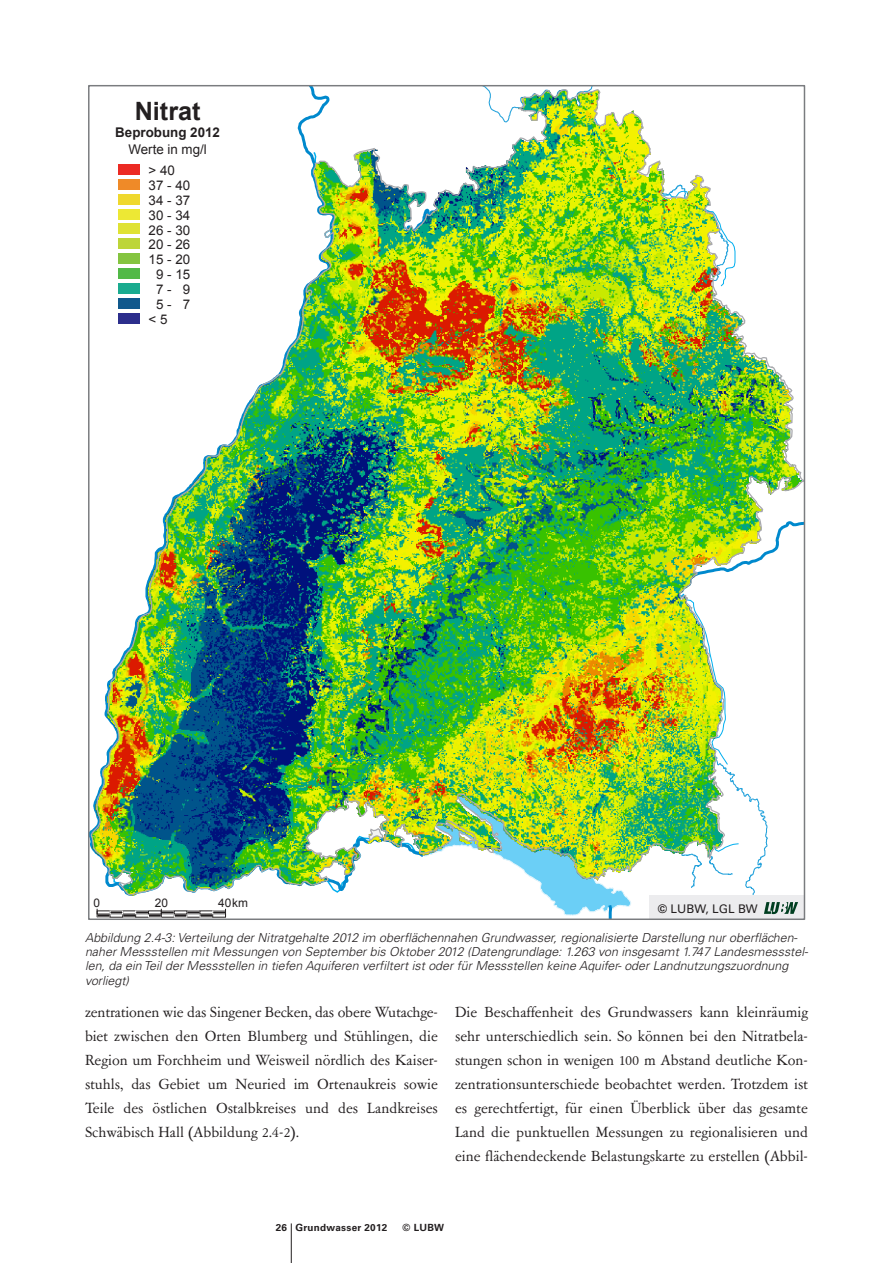
<style>
.page{position:relative;width:893px;height:1263px;background:#fff}
.page>*{position:absolute;margin:0;border:0;box-sizing:border-box;transform-origin:0 0}
.t1{font:700 25.2px "Arial";color:#231f20}
.Fließtext{font:16.5px/24px "Garamont Amst SB Rom";color:#231f20;text-align:justify}
.t2{font:13.35px/14.9px "Arial";color:#231f20}
.t3{font:700 13.35px/16.4px "Arial";color:#231f20;text-align:center}
.Bildunterschrift_Tab{font:italic 300 12.45px/14.2px "Univers LT";color:#231f20}
.t4{font:11.85px "Univers LT";color:#231f20}
.t5{font:11.85px "Arial";color:#231f20}
.t6{font:700 9.9px "Univers LT";letter-spacing:.025em;color:#231f20}
.s1{font-weight:400}
.s2{color:#fff}
.s3{font-weight:700}
</style>
<div class="page">
<hr style="left:291px;top:1223px;width:1px;height:40px;background:#231f20">
<div style="left:649px;top:895px;width:155px;height:24px;background:#ececee"></div>
<img style="left:97px;top:86px;width:701px;height:833px">
<p class="t1" style="left:135px;top:95px;width:67px">Nitrat</p>
<p class="t3" style="left:115px;top:125px;width:106px">Beprobung 2012<br><span class="s1">Werte in mg/l</span></p>
<p class="t2" style="left:149px;top:163px;width:43px">&gt; 40<br>37 - 40<br>34 - 37<br>30 - 34<br>26 - 30<br>20 - 26<br>15 - 20<br><span class="s2">0</span>9 - 15<br><span class="s2">0</span>7 - <span class="s2">0</span>9</p>
<p class="t2" style="left:149px;top:297px;width:43px"><span class="s2">0</span>5 - <span class="s2">0</span>7 &lt; 5</p>
<p class="t5" style="left:94px;top:895px;width:8px">0</p>
<p class="t5" style="left:155px;top:895px;width:15px">20</p>
<p class="t5" style="left:218px;top:895px;width:31px">40km</p>
<p class="t4" style="left:658px;top:902px;width:101px"><span class="s3">©</span> LUBW, LGL BW</p>
<p class="Bildunterschrift_Tab" style="left:85px;top:930px;width:725px">Abbildung 2.4-3: Verteilung der Nitratgehalte 2012 im oberflächennahen Grundwasser, regionalisierte Darstellung nur oberflächen&shy;naher Messstellen mit Messungen von September bis Oktober 2012 (Datengrundlage: 1.263 von insgesamt 1.747 Landesmessstel&shy;len, da ein Teil der Messstellen in tiefen Aquiferen verfiltert ist oder für Messstellen keine Aquifer- oder Landnutzungszuordnung vorliegt)</p>
<p class="Fließtext" style="left:85px;top:1001px;width:354px">zentrationen wie das Singener Becken, das obere Wutachge&shy;biet zwischen den Orten Blumberg und Stühlingen, die Region um Forchheim und Weisweil nördlich des Kaiser&shy;stuhls, das Gebiet um Neuried im Ortenaukreis sowie Teile des östlichen Ostalbkreises und des Landkreises Schwäbisch Hall (Abbildung 2.4-2).</p>
<p class="Fließtext" style="left:455px;top:1001px;width:354px">Die Beschaffenheit des Grundwassers kann kleinräumig sehr unterschiedlich sein. So können bei den Nitratbela&shy;stungen schon in wenigen 100 m Abstand deutliche Kon&shy;zentrationsunterschiede beobachtet werden. Trotzdem ist es gerechtfertigt, für einen Überblick über das gesamte Land die punktuellen Messungen zu regionalisieren und eine flächendeckende Belastungskarte zu erstellen (Abbil-</p>
<p class="t6" style="left:276px;top:1221px;width:113px">26 Grundwasser 2012</p>
<p class="t6" style="left:403px;top:1221px;width:43px">© LUBW</p>
</div>
